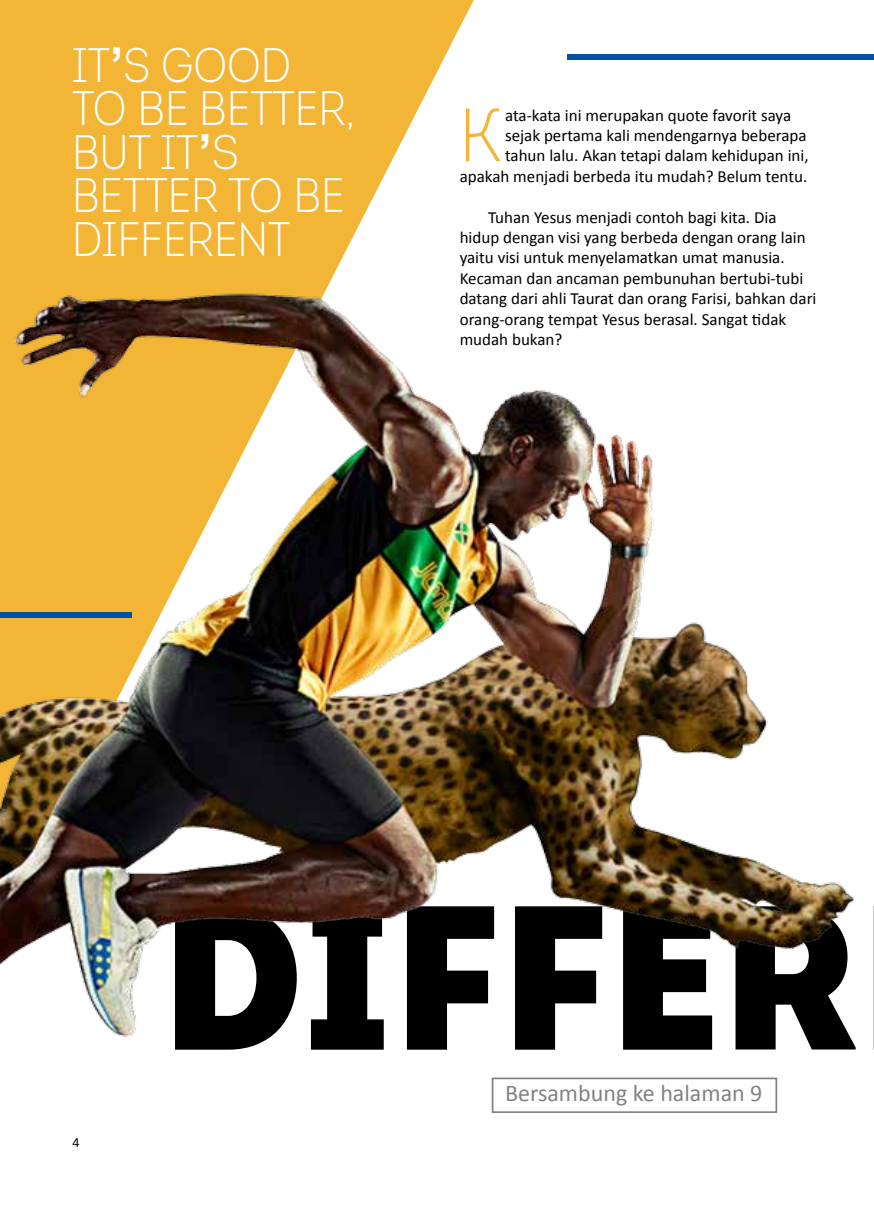
<style>
.page{position:relative;width:874px;height:1208px;background:#fff}
.page>*{position:absolute;margin:0;border:0;box-sizing:border-box;transform-origin:0 0}
.t1{font:204.8px "Intro Cond Black Free";color:#000;scale:1.13 1}
.t2{font:75.2px "Intro Cond Light Free";color:#f3b536}
.t3{font:48.4px/43.6px "Intro Cond Light Free";color:#fff}
.t4{font:24px "Calibri";color:#808285}
.t5{font:17px/20.4px "Calibri";color:#000}
.t6{font:14px "Calibri";color:#000}
.s1{font-family:"Arial";font-weight:700}
</style>
<div class="page">
<svg style="left:0;top:0;width:474px;height:283px;background:#f4c054"></svg>
<img style="left:0;top:283px;width:854px;height:830px">
<div style="left:567px;top:54px;width:306px;height:6px;background:#0050a4"></div>
<div style="left:0;top:612px;width:132px;height:6px;background:#0050a4"></div>
<div style="left:491px;top:1077px;width:285px;height:36px;border:2px solid #808285"></div>
<h3 class="t3" style="left:72px;top:42px;width:284px">IT<span class="s1">’</span>S GOOD<br>TO BE BETTER,<br>BUT IT<span class="s1">’</span>S<br>BETTER TO BE<br>DIFFERENT</h3>
<h2 class="t2" style="left:459px;top:88px;width:43px">K</h2>
<p class="t5" style="left:505px;top:105px;width:287px">ata-kata ini merupakan quote favorit saya</p>
<p class="t5" style="left:505px;top:125px;width:303px">sejak pertama kali mendengarnya beberapa</p>
<p class="t5" style="left:505px;top:145px;width:305px">tahun lalu. Akan tetapi dalam kehidupan ini,</p>
<p class="t5" style="left:459px;top:166px;width:349px">apakah menjadi berbeda itu mudah? Belum tentu.</p>
<p class="t5" style="left:459px;top:207px;width:358px;text-indent:28px">Tuhan Yesus menjadi contoh bagi kita. Dia hidup dengan visi yang berbeda dengan orang lain yaitu visi untuk menyelamatkan umat manusia.<br>Kecaman dan ancaman pembunuhan bertubi-tubi datang dari ahli Taurat dan orang Farisi, bahkan dari orang-orang tempat Yesus berasal. Sangat tidak mudah bukan?</p>
<p class="t6" style="left:72px;top:1133px;width:9px">4</p>
<h1 class="t1" style="left:161px;top:838px;width:619px">differ</h1>
<h3 class="t4" style="left:505px;top:1077px;width:259px">Bersambung ke halaman 9</h3>
</div>
